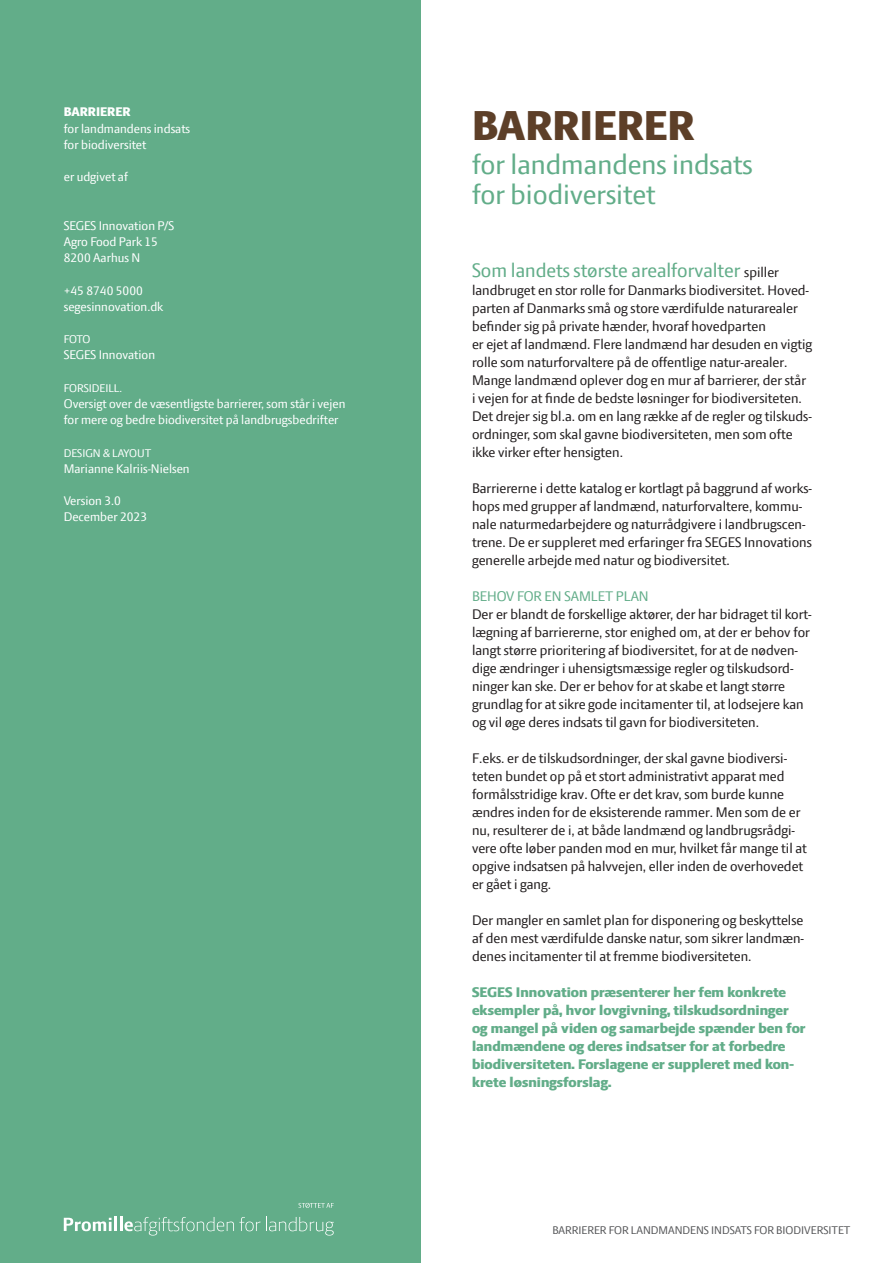
<style>
.page{position:relative;width:893px;height:1263px;background:#fff}
.page>*{position:absolute;margin:0;border:0;box-sizing:border-box;transform-origin:0 0}
.t1{font:800 45px "LF Press Sans";color:#5d3f28}
.t2{font:30px/30px "LF Press Sans";color:#62ad89}
.t3{font:21px "LF Press Sans";color:#62ad89}
.t4{font:15px/18px "LF Press Sans";color:#231f20}
.t5{font:800 15px/18px "LF Press Sans";color:#62ad89}
.t6{font:15px "LF Press Sans";color:#62ad89}
.t7{font:13.5px/16.2px "LF Press Sans";color:#fff}
.t8{font:800 13.5px "LF Press Sans";color:#fff}
.t9{font:12px "LF Press Sans";color:#57585a}
.t10{font:12px "LF Press Sans";color:#fff}
.s1{font-size:15px;color:#231f20}
</style>
<div class="page">
<div style="left:0;top:0;width:421px;height:1263px;background:#62ad89"></div>
<svg style="left:64px;top:1218px;width:48px;height:13px"></svg>
<hr style="left:114px;top:1217px;width:3px;height:14px;background:#fff">
<svg style="left:120px;top:1217px;width:140px;height:18px"></svg>
<svg style="left:266px;top:1217px;width:68px;height:18px"></svg>
<svg style="left:299px;top:1203px;width:35px;height:5px"></svg>
<p class="t8" style="left:64px;top:104px;width:68px">BARRIERER</p>
<p class="t7" style="left:64px;top:120px;width:128px">for landmandens indsats for biodiversitet</p>
<p class="t7" style="left:64px;top:169px;width:66px">er udgivet af</p>
<p class="t7" style="left:64px;top:217px;width:112px">SEGES Innovation P/S</p>
<p class="t7" style="left:64px;top:233px;width:96px">Agro Food Park 15</p>
<p class="t7" style="left:64px;top:250px;width:78px">8200 Aarhus N</p>
<p class="t7" style="left:64px;top:282px;width:81px">+45 8740 5000</p>
<p class="t7" style="left:64px;top:298px;width:101px">segesinnovation.dk</p>
<p class="t10" style="left:64px;top:332px;width:28px">FOTO</p>
<p class="t7" style="left:64px;top:347px;width:93px">SEGES Innovation</p>
<p class="t10" style="left:64px;top:381px;width:60px">FORSIDEILL.</p>
<p class="t7" style="left:64px;top:395px;width:283px">Oversigt over de væsentligste barrierer, som står i vejen for mere og bedre biodiversitet på landbrugsbedrifter</p>
<p class="t10" style="left:64px;top:446px;width:89px">DESIGN &amp; LAYOUT</p>
<p class="t7" style="left:64px;top:460px;width:127px">Marianne Kalriis-Nielsen</p>
<p class="t7" style="left:64px;top:493px;width:59px">Version 3.0</p>
<p class="t7" style="left:64px;top:509px;width:85px">December 2023</p>
<p class="t1" style="left:472px;top:100px;width:224px">BARRIERER</p>
<p class="t2" style="left:472px;top:149px;width:282px">for landmandens indsats for biodiversitet</p>
<p class="t3" style="left:472px;top:258px;width:308px">Som landets største arealforvalter <span class="s1">spiller</span></p>
<p class="t4" style="left:472px;top:281px;width:339px">landbruget en stor rolle for Danmarks biodiversitet. Hoved&shy;parten af Danmarks små og store værdifulde naturarealer befinder sig på private hænder, hvoraf hovedparten</p>
<p class="t4" style="left:472px;top:335px;width:342px">er ejet af landmænd. Flere landmænd har desuden en vigtig rolle som naturforvaltere på de offentlige natur-arealer.<br>Mange landmænd oplever dog en mur af barrierer, der står i vejen for at finde de bedste løsninger for biodiversiteten.<br>Det drejer sig bl.a. om en lang række af de regler og tilskuds&shy;ordninger, som skal gavne biodiversiteten, men som ofte ikke virker efter hensigten.</p>
<p class="t4" style="left:472px;top:479px;width:342px">Barriererne i dette katalog er kortlagt på baggrund af works&shy;hops med grupper af landmænd, naturforvaltere, kommu&shy;nale naturmedarbejdere og naturrådgivere i landbrugscen&shy;trene. De er suppleret med erfaringer fra SEGES Innovations generelle arbejde med natur og biodiversitet.</p>
<p class="t6" style="left:472px;top:588px;width:178px">BEHOV FOR EN SAMLET PLAN</p>
<p class="t4" style="left:472px;top:605px;width:341px">Der er blandt de forskellige aktører, der har bidraget til kort&shy;lægning af barriererne, stor enighed om, at der er behov for langt større prioritering af biodiversitet, for at de nødven&shy;dige ændringer i uhensigtsmæssige regler og tilskudsord&shy;ninger kan ske. Der er behov for at skabe et langt større grundlag for at sikre gode incitamenter til, at lodsejere kan og vil øge deres indsats til gavn for biodiversiteten.</p>
<p class="t4" style="left:472px;top:749px;width:336px">F.eks. er de tilskudsordninger, der skal gavne biodiversi&shy;teten bundet op på et stort administrativt apparat med formålsstridige krav. Ofte er det krav, som burde kunne ændres inden for de eksisterende rammer. Men som de er nu, resulterer de i, at både landmænd og landbrugsrådgi&shy;vere ofte løber panden mod en mur, hvilket får mange til at opgive indsatsen på halvvejen, eller inden de overhovedet er gået i gang.</p>
<p class="t4" style="left:472px;top:911px;width:334px;text-align:justify">Der mangler en samlet plan for disponering og beskyttelse af den mest værdifulde danske natur, som sikrer landmæn&shy;denes incitamenter til at fremme biodiversiteten.</p>
<p class="t5" style="left:472px;top:983px;width:335px">SEGES Innovation præsenterer her fem konkrete eksempler på, hvor lovgivning, tilskudsordninger og mangel på viden og samarbejde spænder ben for landmændene og deres indsatser for at forbedre biodiversiteten. Forslagene er suppleret med kon&shy;krete løsningsforslag.</p>
<p class="t9" style="left:553px;top:1223px;width:299px">BARRIERER FOR LANDMANDENS INDSATS FOR BIODIVERSITET</p>
</div>
